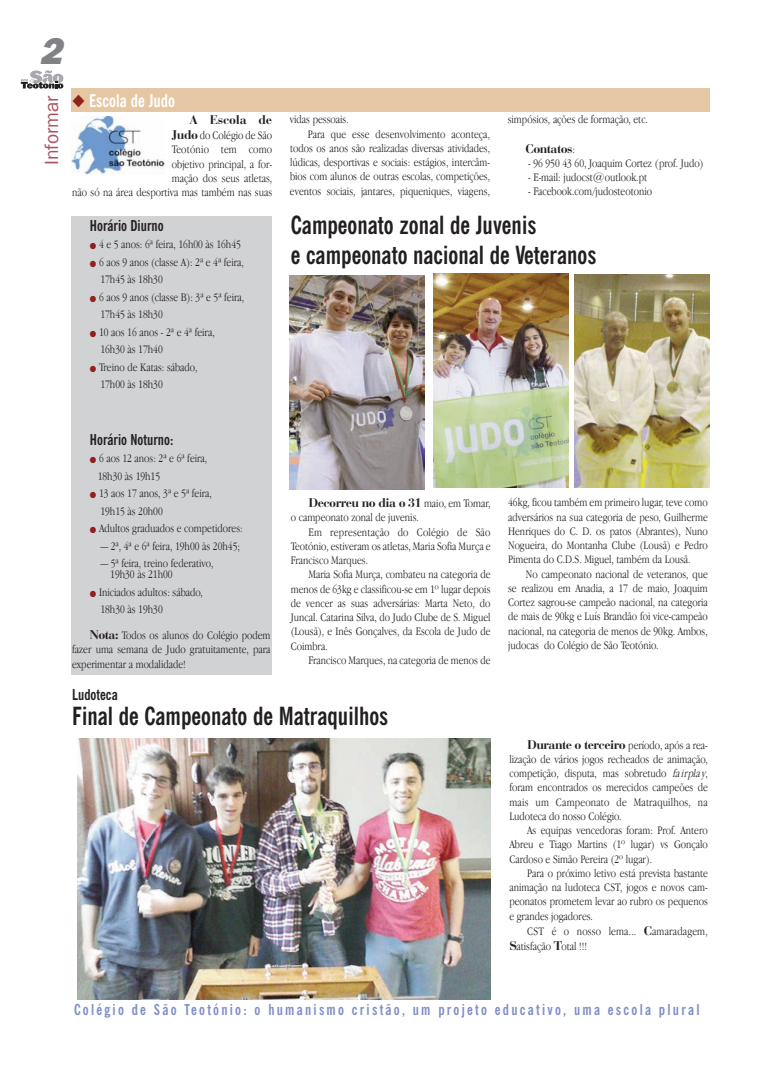
<style>
.page{position:relative;width:780px;height:1088px;background:#fff}
.page>*{position:absolute;margin:0;border:0;box-sizing:border-box;transform-origin:0 0}
.t1{font:italic 800 37.5px "Franklin Gothic";color:#808285}
.t2{font:700 condensed 25px/30px "News Gothic BT";color:#231f20;scale:.94 1}
.t3{font:19.5px "Franklin Gothic";color:#a55460}
.t4{font:700 condensed 17.5px "News Gothic BT";color:#fff;scale:.94 1}
.t5{font:700 condensed 15px "News Gothic BT";letter-spacing:.16em;color:#7f8fc3;scale:.94 1}
.t6{font:700 condensed 15px "News Gothic BT";color:#231f20;scale:.94 1}
.t7{font:700 12.5px "Bauer Bodoni";letter-spacing:-.04em;color:#231f20}
.t8{font:700 12.5px "Bauer Bodoni";letter-spacing:-.015em;color:#231f20}
.t9{font:300 11.88px/14.2px "Apple Garamond";color:#231f20}
.s1{color:#90211f}
.s2{font-family:"Bauer Bodoni";font-weight:700;font-size:12.5px}
.s3{font-family:"Apple Garamond";font-weight:300;font-size:11.88px}
.s4{font-style:italic}
</style>
<div class="page">
<div style="left:71px;top:89px;width:638px;height:23px;background:#e6c7a4"></div>
<svg style="left:21px;top:70px;width:42px;height:19px"></svg>
<img style="left:78px;top:738px;width:412px;height:261px">
<img style="left:72px;top:117px;width:92px;height:58px">
<div style="left:71px;top:216px;width:201px;height:458px;background:#d1d2d4"></div>
<img style="left:289px;top:275px;width:135px;height:214px">
<img style="left:574px;top:274px;width:135px;height:214px">
<img style="left:433px;top:274px;width:135px;height:213px">
<h1 class="t1" style="left:39px;top:29px;width:24px">2</h1>
<h3 class="t3" style="left:40px;top:165px;width:72px;rotate:-90deg">Informar</h3>
<h3 class="t4" style="left:72px;top:94px;width:111px"><span class="s1">◆</span> Escola de Judo</h3>
<p class="t8" style="left:190px;top:115px;width:84px">A Escola de</p>
<p class="t9" style="left:72px;top:129px;width:201px;text-align:right"><span class="s2">Judo</span>do Colégio de São<br>Teotónio tem como<br>objetivo principal, a for-<br>mação dos seus atletas,<br>não só na área desportiva mas também nas suas</p>
<p class="t6" style="left:90px;top:220px;width:80px">Horário Diurno</p>
<p class="t9" style="left:90px;top:238px;width:152px"><span class="s1">●</span> 4 e 5 anos: 6ª feira, 16h00 às 16h45</p>
<p class="t9" style="left:100px;top:254px;width:145px;line-height:17.5px;text-indent:-10px"><span class="s1">●</span> 6 aos 9 anos (classe A): 2ª e 4ª feira,<br>17h45 às 18h30</p>
<p class="t9" style="left:100px;top:289px;width:145px;line-height:17.5px;text-indent:-10px"><span class="s1">●</span> 6 aos 9 anos (classe B): 3ª e 5ª feira,<br>17h45 às 18h30</p>
<p class="t9" style="left:100px;top:324px;width:116px;line-height:17.5px;text-indent:-10px"><span class="s1">●</span> 10 aos 16 anos - 2ª e 4ª feira,<br>16h30 às 17h40</p>
<p class="t9" style="left:100px;top:359px;width:99px;line-height:17.5px;text-indent:-10px"><span class="s1">●</span> Treino de Katas: sábado,<br>17h00 às 18h30</p>
<p class="t6" style="left:90px;top:434px;width:90px">Horário Noturno:</p>
<p class="t9" style="left:98px;top:450px;width:111px;line-height:17.5px;text-indent:-8px"><span class="s1">●</span> 6 aos 12 anos: 2ª e 6ª feira,<br>18h30 às 19h15</p>
<p class="t9" style="left:100px;top:485px;width:113px;line-height:17.5px;text-indent:-10px"><span class="s1">●</span> 13 aos 17 anos, 3ª e 5ª feira,<br>19h15 às 20h00</p>
<p class="t9" style="left:90px;top:522px;width:154px"><span class="s1">●</span> Adultos graduados e competidores:</p>
<p class="t9" style="left:100px;top:540px;width:141px">— 2ª, 4ª e 6ª feira, 19h00 às 20h45;</p>
<p class="t9" style="left:110px;top:559px;width:105px;line-height:11px;text-indent:-10px">— 5ª feira, treino federativo,<br>19h30 às 21h00</p>
<p class="t9" style="left:100px;top:584px;width:104px;line-height:17.5px;text-indent:-10px"><span class="s1">●</span> Iniciados adultos: sábado,<br>18h30 às 19h30</p>
<p class="t9" style="left:72px;top:629px;width:200px;text-align:justify;text-indent:18px"><span class="s2">Nota:</span> Todos os alunos do Colégio podem fazer uma semana de Judo gratuitamente, para experimentar a modalidade!</p>
<p class="t9" style="left:290px;top:113px;width:60px">vidas pessoais.</p>
<p class="t9" style="left:308px;top:128px;width:184px">Para que esse desenvolvimento aconteça,</p>
<p class="t9" style="left:290px;top:142px;width:201px">todos os anos são realizadas diversas atividades,</p>
<p class="t9" style="left:290px;top:156px;width:201px">lúdicas, desportivas e sociais: estágios, intercâm-</p>
<p class="t9" style="left:290px;top:170px;width:201px">bios com alunos de outras escolas, competições,</p>
<p class="t9" style="left:290px;top:185px;width:201px">eventos sociais, jantares, piqueniques, viagens,</p>
<p class="t9" style="left:507px;top:113px;width:142px">simpósios, ações de formação, etc.</p>
<p class="t7" style="left:525px;top:144px;width:51px">Contatos<span class="s3">:</span></p>
<p class="t9" style="left:528px;top:157px;width:177px">- 96 950 43 60, Joaquim Cortez (prof. Judo)</p>
<p class="t9" style="left:528px;top:171px;width:120px">- E-mail: judocst@outlook.pt</p>
<p class="t9" style="left:528px;top:185px;width:125px">- Facebook.com/judosteotonio</p>
<h2 class="t2" style="left:291px;top:212px;width:326px">Campeonato zonal de Juvenis<br>e campeonato nacional de Veteranos</h2>
<p class="t7" style="left:308px;top:498px;width:183px">Decorreu no dia o 31 <span class="s3">maio, em Tomar,</span></p>
<p class="t9" style="left:291px;top:511px;width:129px">o campeonato zonal de juvenis.</p>
<p class="t9" style="left:308px;top:526px;width:183px">Em representação do Colégio de São</p>
<p class="t9" style="left:291px;top:540px;width:201px">Teotónio, estiveram os atletas, Maria Sofia Murça e</p>
<p class="t9" style="left:291px;top:554px;width:79px">Francisco Marques.</p>
<p class="t9" style="left:308px;top:568px;width:183px">Maria Sofia Murça, combateu na categoria de</p>
<p class="t9" style="left:291px;top:583px;width:201px">menos de 63kg e classificou-se em 1º lugar depois</p>
<p class="t9" style="left:291px;top:597px;width:201px">de vencer as suas adversárias: Marta Neto, do</p>
<p class="t9" style="left:291px;top:611px;width:201px">Juncal. Catarina Silva, do Judo Clube de S. Miguel</p>
<p class="t9" style="left:291px;top:625px;width:201px">(Lousã), e Inês Gonçalves, da Escola de Judo de</p>
<p class="t9" style="left:291px;top:640px;width:38px">Coimbra.</p>
<p class="t9" style="left:308px;top:654px;width:183px">Francisco Marques, na categoria de menos de</p>
<p class="t9" style="left:508px;top:496px;width:201px;text-align:justify">46kg, ficou também em primeiro lugar, teve como adversários na sua categoria de peso, Guilherme Henriques do C. D. os patos (Abrantes), Nuno Nogueira, do Montanha Clube (Lousã) e Pedro Pimenta do C.D.S. Miguel, também da Lousã.</p>
<p class="t9" style="left:508px;top:568px;width:201px;text-align:justify;text-indent:18px">No campeonato nacional de veteranos, que se realizou em Anadia, a 17 de maio, Joaquim Cortez sagrou-se campeão nacional, na categoria de mais de 90kg e Luís Brandão foi vice-campeão nacional, na categoria de menos de 90kg. Ambos, judocas do Colégio de São Teotónio.</p>
<p class="t6" style="left:72px;top:689px;width:50px">Ludoteca</p>
<h2 class="t2" style="left:72px;top:703px;width:338px">Final de Campeonato de Matraquilhos</h2>
<p class="t9" style="left:509px;top:739px;width:200px;text-align:justify;text-indent:18px"><span class="s2">Durante o terceiro</span> período, após a rea&shy;lização de vários jogos recheados de animação, competição, disputa, mas sobretudo <span class="s4">fairplay</span>, foram encontrados os merecidos campeões de mais um Campeonato de Matraquilhos, na Ludoteca do nosso Colégio.</p>
<p class="t9" style="left:509px;top:824px;width:200px;text-align:justify;text-indent:18px">As equipas vencedoras foram: Prof. Antero Abreu e Tiago Martins (1º lugar) vs Gonçalo Cardoso e Simão Pereira (2º lugar).</p>
<p class="t9" style="left:509px;top:867px;width:200px;text-align:justify;text-indent:18px">Para o próximo letivo está prevista bastante animação na ludoteca CST, jogos e novos cam&shy;peonatos prometem levar ao rubro os pequenos e grandes jogadores.</p>
<p class="t9" style="left:509px;top:924px;width:200px;line-height:15px;text-indent:18px">CST é o nosso lema... <span class="s2">C</span>amaradagem,<br><span class="s2">S</span>atisfação <span class="s2">T</span>otal !!!</p>
<p class="t5" style="left:74px;top:1003px;width:667px">Colégio de São Teotónio: o humanismo cristão, um projeto educativo, uma escola plural</p>
</div>
